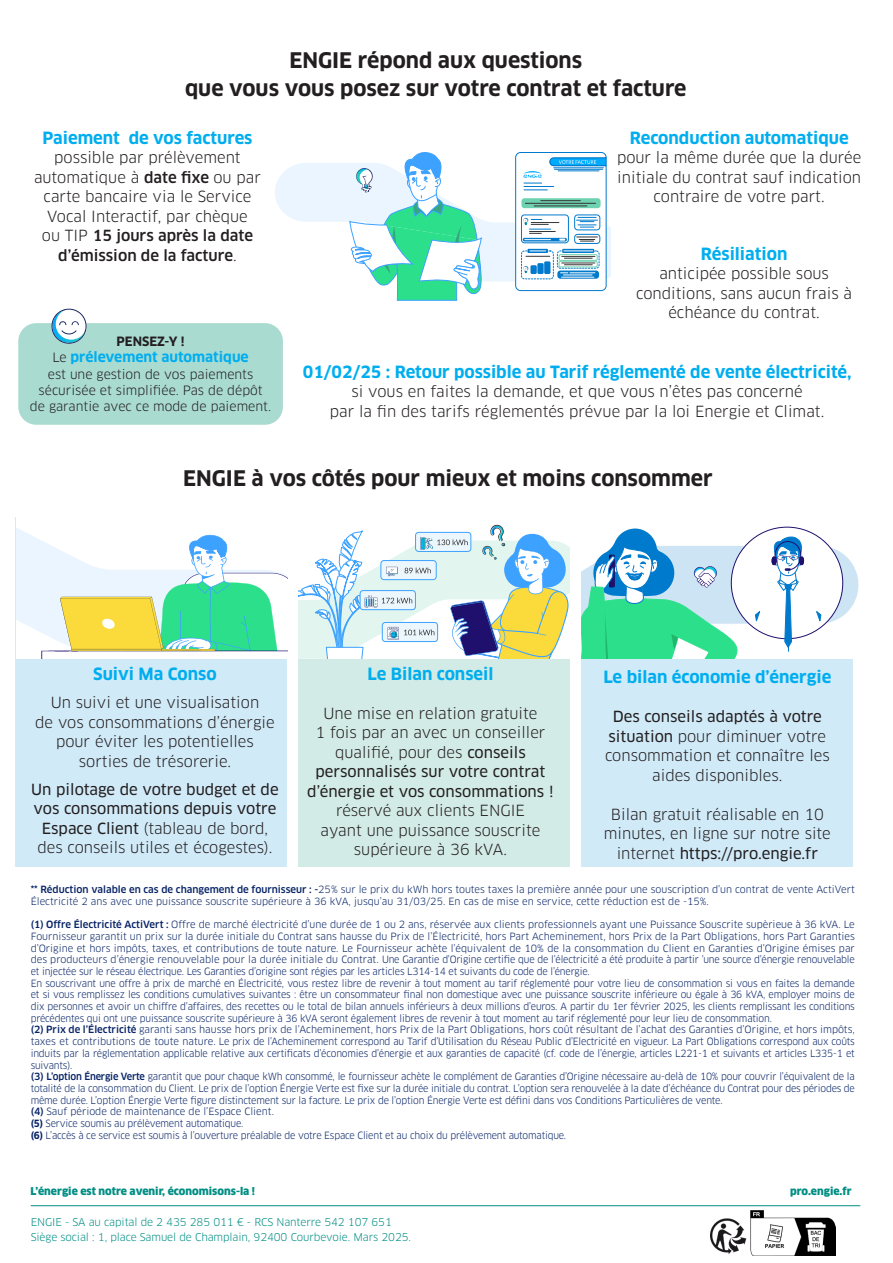
<style>
.page{position:relative;width:893px;height:1263px;background:#fff}
.page>*{position:absolute;margin:0;border:0;box-sizing:border-box;transform-origin:0 0}
.t1{font:700 21px "Clan Pro";color:#231f20}
.t2{font:700 16.5px "Clan Pro";color:#00aeef}
.t3{font:15px/19.5px "Clan Pro";color:#231f20;text-align:center}
.t4{font:15px/19.5px "Clan Pro News";color:#231f20;text-align:center}
.t5{font:700 13.8px "Clan Pro";color:#00aeef}
.t6{font:12.6px/16.4px "Clan Pro";color:#231f20;text-align:center}
.t7{font:700 12.6px "Clan Pro";color:#231f20}
.t8{font:10.5px "Clan Pro";letter-spacing:-.01em;color:#008e84}
.t9{font:900 10.5px "Clan Pro";color:#008e84}
.MENTION_LEGALES{font:9.75px/11.7px "Clan Pro";letter-spacing:-.02em;color:#052265;text-align:justify}
.MENTION_LEGALES-2{font:9.75px/11.7px "Clan Pro";letter-spacing:-.02em;color:#052265;text-align:justify;scale:.96 1}
.MENTION_LEGALES-3{font:9.75px/11.7px "Clan Pro";color:#052265}
.s1{font-weight:500}
.s2{font-weight:400;font-size:12.6px;color:#231f20}
.s3{font-family:"Clan Pro"}
.s4{font-family:"Clan Pro News"}
.s5{font-weight:700}
</style>
<div class="page">
<div style="left:15px;top:517px;width:272px;height:349px;background:#d1eaf8"></div>
<div style="left:298px;top:517px;width:272px;height:349px;background:#d3ebe6"></div>
<div style="left:581px;top:517px;width:272px;height:349px;background:#d1eaf8"></div>
<div style="left:581px;top:518px;width:282px;height:140px;background:#fff"></div>
<svg style="left:581px;top:528px;width:277px;height:130px"></svg>
<div style="left:298px;top:517px;width:272px;height:142px;background:#fff"></div>
<svg style="left:298px;top:524px;width:272px;height:135px"></svg>
<svg style="left:16px;top:517px;width:272px;height:142px;background:#cdeecf"></svg>
<div style="left:106px;top:522px;width:53px;height:47px;background:#fff;border-radius:50%"></div>
<svg style="left:275px;top:152px;width:336px;height:149px"></svg>
<div style="left:18px;top:323px;width:265px;height:102px;background:#aadbd1;border-radius:18px"></div>
<svg style="left:51px;top:309px;width:36px;height:35px"></svg>
<img style="left:710px;top:1210px;width:125px;height:46px">
<hr style="left:31px;top:1205px;width:829px;height:1px;background:#008e84">
<p class="t1" style="left:289px;top:48px;width:294px">ENGIE répond aux questions</p>
<p class="t1" style="left:185px;top:76px;width:503px">que vous vous posez sur votre contrat et facture</p>
<p class="t2" style="left:43px;top:128px;width:211px">Paiement de vos factures</p>
<p class="t3" style="left:34px;top:148px;width:228px">possible par prélèvement automatique à <span class="s1">date fixe</span> ou par carte bancaire via le Service<br>Vocal Interactif, par chèque<br>ou TIP <span class="s1">15 jours après la date d’émission de la facture</span>.</p>
<p class="t7" style="left:117px;top:334px;width:70px">PENSEZ-Y !</p>
<p class="t5" style="left:52px;top:349px;width:198px"><span class="s2">Le</span> prélevement automatique</p>
<p class="t6" style="left:30px;top:366px;width:243px">est une gestion de vos paiements sécurisée et simplifiée. Pas de dépôt de garantie avec ce mode de paiement.</p>
<p class="t2" style="left:630px;top:128px;width:220px">Reconduction automatique</p>
<p class="t3" style="left:617px;top:148px;width:246px">pour la même durée que la durée initiale du contrat sauf indication contraire de votre part.</p>
<p class="t2" style="left:701px;top:244px;width:88px">Résiliation</p>
<p class="t3" style="left:636px;top:264px;width:217px">anticipée possible sous conditions, sans aucun frais à échéance du contrat.</p>
<p class="t2" style="left:303px;top:362px;width:550px">01/02/25 : Retour possible au Tarif réglementé de vente électricité,</p>
<p class="t3" style="left:351px;top:382px;width:453px">si vous en faites la demande, et que vous n’êtes pas concerné</p>
<p class="t3" style="left:330px;top:401px;width:496px">par la fin des tarifs réglementés prévue par la loi Energie et Climat.</p>
<p class="t1" style="left:183px;top:466px;width:531px">ENGIE à vos côtés pour mieux et moins consommer</p>
<p class="t2" style="left:93px;top:664px;width:125px">Suivi Ma Conso</p>
<p class="t3" style="left:51px;top:693px;width:210px">Un suivi et une visualisation</p>
<p class="t3" style="left:35px;top:712px;width:241px">de vos consommations d’énergie</p>
<p class="t3" style="left:56px;top:732px;width:199px">pour éviter les potentielles</p>
<p class="t3" style="left:79px;top:751px;width:154px">sorties de trésorerie.</p>
<p class="t4" style="left:31px;top:779px;width:249px">Un pilotage de votre budget et de vos consommations depuis votre<br>Espace Client <span class="s3">(tableau de bord,</span></p>
<p class="t3" style="left:37px;top:838px;width:237px">des conseils utiles et écogestes).</p>
<p class="t2" style="left:367px;top:664px;width:128px">Le Bilan conseil</p>
<p class="t3" style="left:323px;top:703px;width:215px">Une mise en relation gratuite</p>
<p class="t3" style="left:307px;top:723px;width:248px">1 fois par an avec un conseiller qualifié, pour des <span class="s4">conseils personnalisés sur votre contrat d’énergie et vos consommations ! </span>réservé aux clients ENGIE<br>ayant une puissance souscrite supérieure à 36 kVA.</p>
<p class="t2" style="left:603px;top:668px;width:230px">Le bilan économie d’énergie</p>
<p class="t3" style="left:605px;top:707px;width:226px"><span class="s4">Des conseils adaptés à votre situation</span> pour diminuer votre consommation et connaître les aides disponibles.</p>
<p class="t3" style="left:604px;top:804px;width:229px">Bilan gratuit réalisable en 10 minutes, en ligne sur notre site internet <span class="s4">https://pro.engie.fr</span></p>
<p class="MENTION_LEGALES-3" style="left:31px;top:884px;width:826px"><span class="s1">** Réduction valable en cas de changement de fournisseur : -</span>25% sur le prix du kWh hors toutes taxes la première année pour une souscription d’un contrat de vente ActiVert<br>Électricité 2 ans avec une puissance souscrite supérieure à 36 kVA, jusqu’au 31/03/25. En cas de mise en service, cette réduction est de -15%.</p>
<p class="MENTION_LEGALES" style="left:31px;top:919px;width:826px"><span class="s1">(1) Offre Électricité ActiVert :</span> Offre de marché électricité d’une durée de 1 ou 2 ans, réservée aux clients professionnels ayant une Puissance Souscrite supèrieue à 36 kVA. Le Fournisseur garantit un prix sur la durée initiale du Contrat sans hausse du Prix de l’Électricité, hors Part Acheminement, hors Prix de la Part Obligations, hors Part Garanties d’Origine et hors impôts, taxes, et contributions de toute nature. Le Fournisseur achète l’équivalent de 10% de la consommation du Client en Garanties d’Origine émises par des producteurs d’énergie renouvelable pour la durée initiale du Contrat. Une Garantie d’Origine certifie que de l’électricité a été produite à partir ’une source d’énergie renouvelable et injectée sur le réseau électrique. Les Garanties d’origine sont régies par les articles L314-14 et suivants du code de l’énergie.</p>
<p class="MENTION_LEGALES-2" style="left:31px;top:977px;width:860px">En souscrivant une offre à prix de marché en Électricité, vous restez libre de revenir à tout moment au tarif réglementé pour votre lieu de consommation si vous en faites la demande et si vous remplissez les conditions cumulatives suivantes : être un consommateur final non domestique avec une puissance souscrite inférieure ou égale à 36 kVA, employer moins de dix personnes et avoir un chiffre d’affaires, des recettes ou le total de bilan annuels inférieurs à deux millions d’euros. A partir du 1er février 2025, les clients remplissant les conditions précédentes qui ont une puissance souscrite supérieure à 36 kVA seront également libres de revenir à tout moment au tarif réglementé pour leur lieu de consommation.</p>
<p class="MENTION_LEGALES" style="left:31px;top:1024px;width:826px"><span class="s1">(2) Prix de l’Électricité</span> garanti sans hausse hors prix de l’Acheminement, hors Prix de la Part Obligations, hors coût résultant de l’achat des Garanties d’Origine, et hors impôts, taxes et contributions de toute nature. Le prix de l’Acheminement correspond au Tarif d’Utilisation du Réseau Public d’Electricité en vigueur. La Part Obligations correspond aux coûts induits par la réglementation applicable relative aux certificats d’économies d’énergie et aux garanties de capacité (cf. code de l’énergie, articles L221-1 et suivants et articles L335-1 et suivants).</p>
<p class="MENTION_LEGALES-2" style="left:31px;top:1071px;width:860px"><span class="s1">(3) L’option Énergie Verte</span> garantit que pour chaque kWh consommé, le fournisseur achète le complément de Garanties d’Origine nécessaire au-delà de 10% pour couvrir l’équivalent de la totalité de la consommation du Client. Le prix de l’option Énergie Verte est fixe sur la durée initiale du contrat. L’option sera renouvelée à la date d’échéance du Contrat pour des périodes de même durée. L’option Énergie Verte figure distinctement sur la facture. Le prix de l’option Énergie Verte est défini dans vos Conditions Particulières de vente.</p>
<p class="MENTION_LEGALES-3" style="left:31px;top:1106px;width:245px"><span class="s1">(4)</span> Sauf période de maintenance de l’Espace Client.</p>
<p class="MENTION_LEGALES-2" style="left:31px;top:1118px;width:223px"><span class="s5">(5)</span> Service soumis au prélèvement automatique.</p>
<p class="MENTION_LEGALES-2" style="left:31px;top:1129px;width:559px"><span class="s5">(6)</span> L’accès à ce service est soumis à l’ouverture préalable de votre Espace Client et au choix du prélèvement automatique.</p>
<p class="t9" style="left:31px;top:1185px;width:226px">L’énergie est notre avenir, économisons-la !</p>
<p class="t9" style="left:790px;top:1185px;width:63px">pro.engie.fr</p>
<p class="t8" style="left:31px;top:1215px;width:363px">ENGIE - SA au capital de 2 435 285 011 € - RCS Nanterre 542 107 651</p>
<p class="t8" style="left:31px;top:1230px;width:382px">Siège social : 1, place Samuel de Champlain, 92400 Courbevoie. Mars 2025.</p>
</div>
